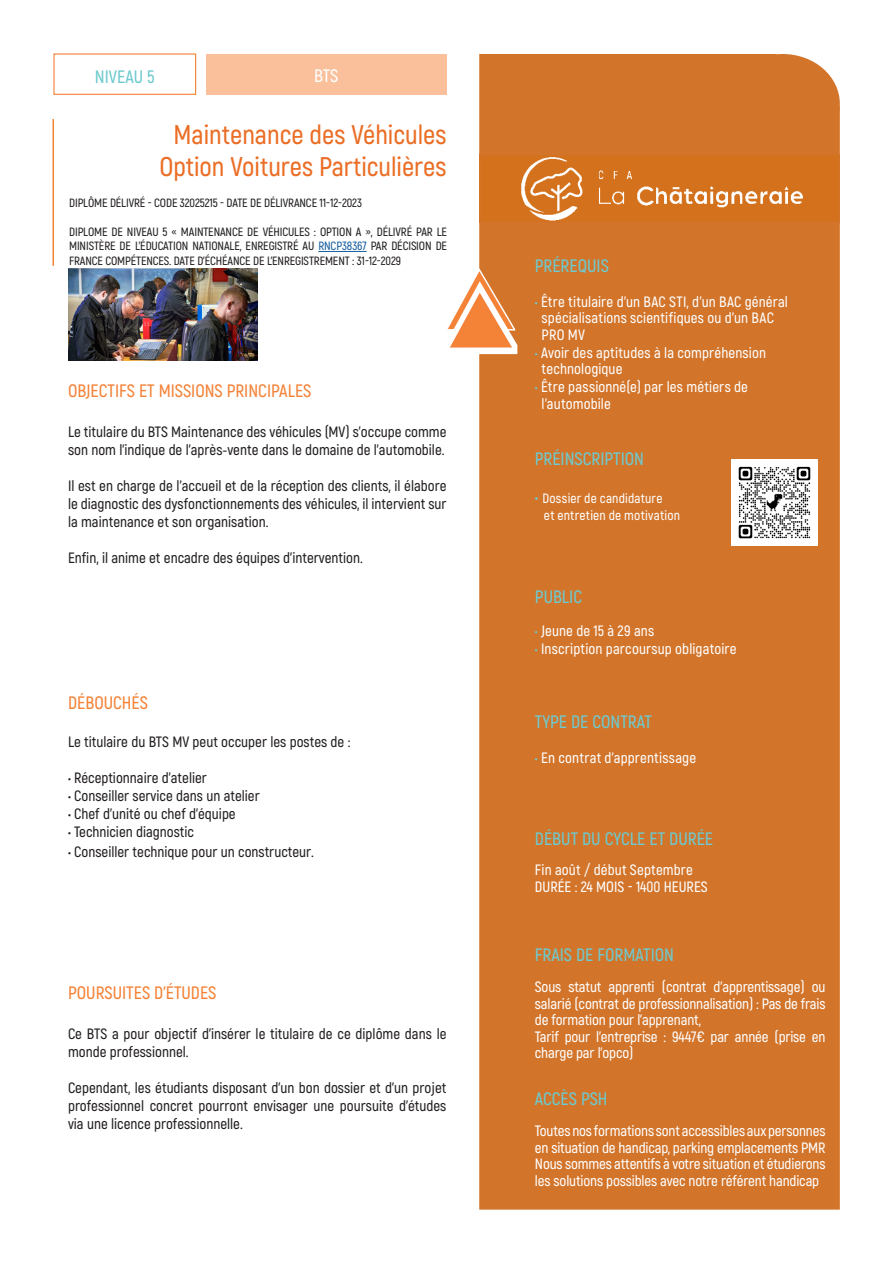
<style>
.page{position:relative;width:893px;height:1263px;background:#fff}
.page>*{position:absolute;margin:0;border:0;box-sizing:border-box;transform-origin:0 0}
.t1{font:600 27px "Akrobat";color:#eb6e26}
.t2{font:600 18px "Akrobat";color:#6ecace}
.t3{font:600 18px "Akrobat";color:#f48237}
.t4{font:600 18px "Akrobat";color:#fff}
.t5{font:600 15px/18px "Akrobat";color:#231f20}
.t6{font:600 15px/16.5px "Akrobat";letter-spacing:.005em;color:#fff;text-align:justify}
.t7{font:600 13.5px "Akrobat";letter-spacing:.015em;color:#fff}
.t8{font:600 12px/14.4px "Akrobat";letter-spacing:-.01em;color:#231f20;text-align:justify}
.s1{color:#175d9e}
.s2{color:#6ecace}
.s3{font-size:18px;color:#6ecace}
</style>
<div class="page">
<div style="left:479px;top:54px;width:361px;height:1155px;background:#d2742a"></div>
<img style="left:482px;top:157px;width:355px;height:63px">
<div style="left:479px;top:154px;width:361px;height:69px;border:2px solid #d2742a"></div>
<div style="left:725px;top:54px;width:115px;height:100px;background:#d2742a;border-radius:50%"></div>
<div style="left:206px;top:54px;width:240px;height:40px;background:#f9c09b"></div>
<hr style="left:52px;top:119px;width:2px;height:147px;background:#f48237">
<img style="left:68px;top:268px;width:189px;height:92px">
<div style="left:53px;top:53px;width:143px;height:42px;border:1px solid #f48237"></div>
<svg style="left:447px;top:267px;width:80px;height:141px"></svg>
<hr style="left:318px;top:251px;width:49px;height:1px;background:#175d9e">
<img style="left:731px;top:459px;width:86px;height:86px">
<p class="t2" style="left:95px;top:66px;width:61px">NIVEAU 5</p>
<p class="t4" style="left:314px;top:65px;width:26px">BTS</p>
<p class="t1" style="left:173px;top:118px;width:275px">Maintenance des Véhicules</p>
<p class="t1" style="left:159px;top:150px;width:289px">Option Voitures Particulières</p>
<p class="t8" style="left:69px;top:196px;width:294px">DIPLÔME DÉLIVRÉ - CODE 32025215 - DATE DE DÉLIVRANCE 11-12-2023</p>
<p class="t8" style="left:69px;top:224px;width:379px">DIPLOME DE NIVEAU 5 « MAINTENANCE DE VÉHICULES : OPTION A », DÉLIVRÉ PAR LE MINISTÈRE DE L’ÉDUCATION NATIONALE, ENREGISTRÉ AU <span class="s1">RNCP38367</span> PAR DÉCISION DE FRANCE COMPÉTENCES. DATE D’ÉCHÉANCE DE L’ENREGISTREMENT : 31-12-2029</p>
<p class="t3" style="left:68px;top:380px;width:245px">OBJECTIFS ET MISSIONS PRINCIPALES</p>
<p class="t5" style="left:68px;top:422px;width:380px">Le titulaire du BTS Maintenance des véhicules (MV) s’occupe comme son nom l’indique de l’après-vente dans le domaine de l’automobile.</p>
<p class="t5" style="left:68px;top:476px;width:380px;text-align:justify">Il est en charge de l’accueil et de la réception des clients, il élabore le diagnostic des dysfonctionnements des véhicules, il intervient sur la maintenance et son organisation.</p>
<p class="t5" style="left:68px;top:548px;width:296px">Enfin, il anime et encadre des équipes d’intervention.</p>
<p class="t3" style="left:68px;top:692px;width:81px">DÉBOUCHÉS</p>
<p class="t5" style="left:68px;top:733px;width:284px">Le titulaire du BTS MV peut occuper les postes de :</p>
<p class="t5" style="left:68px;top:769px;width:140px">• Réceptionnaire d’atelier</p>
<p class="t5" style="left:68px;top:787px;width:193px">• Conseiller service dans un atelier</p>
<p class="t5" style="left:68px;top:805px;width:169px">• Chef d’unité ou chef d’équipe</p>
<p class="t5" style="left:68px;top:823px;width:128px">• Technicien diagnostic</p>
<p class="t5" style="left:68px;top:843px;width:248px">• Conseiller technique pour un constructeur.</p>
<p class="t3" style="left:68px;top:982px;width:150px">POURSUITES D’ÉTUDES</p>
<p class="t5" style="left:68px;top:1024px;width:380px">Ce BTS a pour objectif d’insérer le titulaire de ce diplôme dans le monde professionnel.</p>
<p class="t5" style="left:68px;top:1078px;width:380px;text-align:justify">Cependant, les étudiants disposant d’un bon dossier et d’un projet professionnel concret pourront envisager une poursuite d’études via une licence professionnelle.</p>
<p class="t2" style="left:535px;top:255px;width:75px">PRÉREQUIS</p>
<p class="t6" style="left:535px;top:293px;width:255px"><span class="s2">•</span> Être titulaire d’un BAC STI, d’un BAC général</p>
<p class="t6" style="left:542px;top:310px;width:234px">spécialisations scientifiques ou d’un BAC</p>
<p class="t6" style="left:542px;top:326px;width:45px">PRO MV</p>
<p class="t6" style="left:535px;top:344px;width:233px"><span class="s2">•</span> Avoir des aptitudes à la compréhension</p>
<p class="t6" style="left:542px;top:361px;width:82px">technologique</p>
<p class="t6" style="left:535px;top:379px;width:215px"><span class="s2">•</span> Être passionné(e) par les métiers de</p>
<p class="t6" style="left:542px;top:395px;width:71px">l’automobile</p>
<p class="t2" style="left:535px;top:448px;width:111px">PRÉINSCRIPTION</p>
<p class="t7" style="left:535px;top:490px;width:129px"><span class="s3">•</span> Dossier de candidature</p>
<p class="t7" style="left:544px;top:507px;width:138px">et entretien de motivation</p>
<p class="t2" style="left:535px;top:586px;width:49px">PUBLIC</p>
<p class="t6" style="left:535px;top:622px;width:121px"><span class="s2">•</span> Jeune de 15 à 29 ans</p>
<p class="t6" style="left:535px;top:640px;width:203px"><span class="s2">•</span> Inscription parcoursup obligatoire</p>
<p class="t2" style="left:535px;top:711px;width:119px">TYPE DE CONTRAT</p>
<p class="t6" style="left:535px;top:749px;width:163px"><span class="s2">•</span> En contrat d’apprentissage</p>
<p class="t2" style="left:535px;top:827px;width:180px">DÉBUT DU CYCLE ET DURÉE</p>
<p class="t6" style="left:535px;top:862px;width:160px">Fin août / début Septembre</p>
<p class="t6" style="left:535px;top:878px;width:174px">DURÉE : 24 MOIS - 1400 HEURES</p>
<p class="t2" style="left:535px;top:944px;width:141px">FRAIS DE FORMATION</p>
<p class="t6" style="left:535px;top:978px;width:292px">Sous statut apprenti (contrat d’apprentissage) ou salarié (contrat de professionnalisation) : Pas de frais de formation pour l’apprenant,</p>
<p class="t6" style="left:535px;top:1028px;width:292px">Tarif pour l’entreprise : 9447€ par année (prise en charge par l’opco)</p>
<p class="t2" style="left:535px;top:1088px;width:74px">ACCÈS PSH</p>
<p class="t6" style="left:535px;top:1123px;width:292px">Toutes nos formations sont accessibles aux personnes en situation de handicap, parking emplacements PMR Nous sommes attentifs à votre situation et étudierons les solutions possibles avec notre référent handicap</p>
</div>
